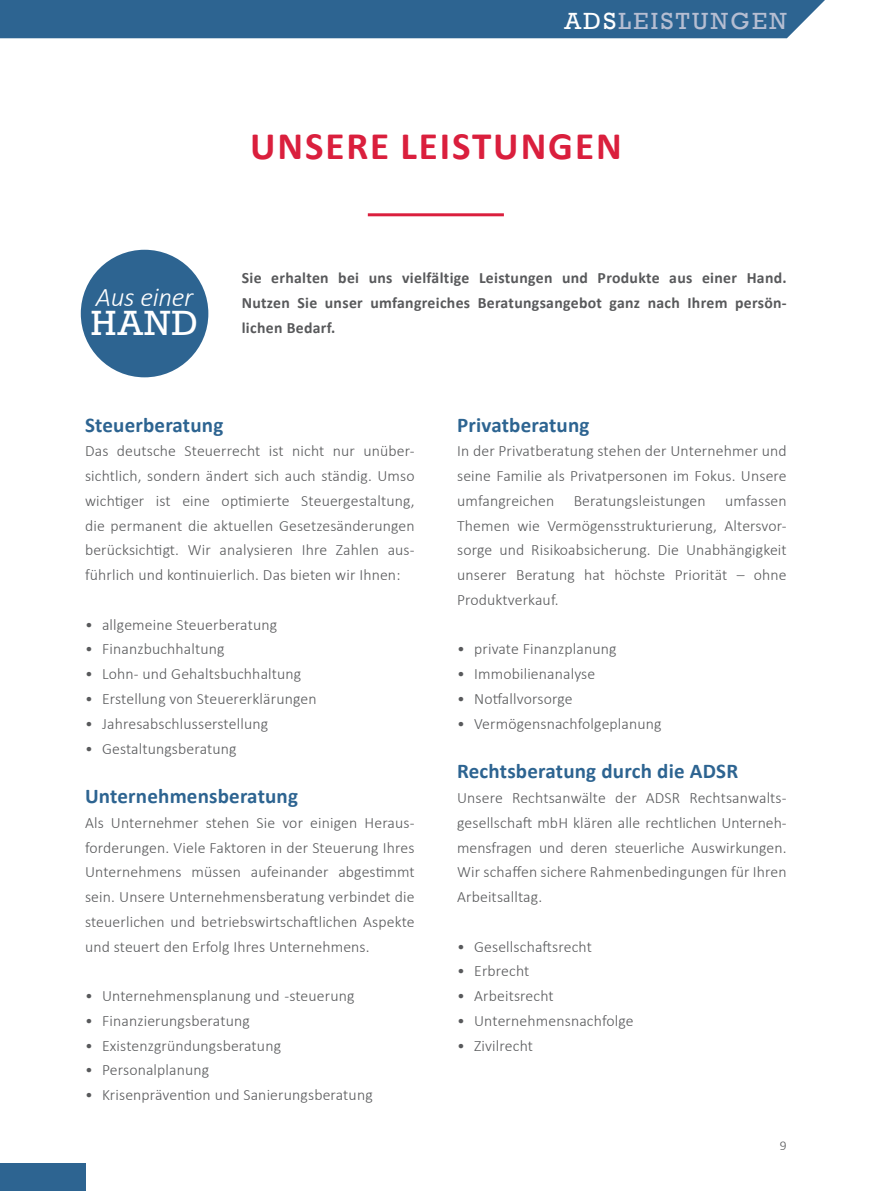
<style>
.page{position:relative;width:893px;height:1191px;background:#fff}
.page>*{position:absolute;margin:0;border:0;box-sizing:border-box;transform-origin:0 0}
.t1{font:700 39px "Calibri";letter-spacing:.05em;color:#da1f3d}
.t2{font:36px "Rockwell";color:#fff}
.t3{font:italic 300 27px "Calibri";letter-spacing:-.015em;color:#fff}
.t4{font:24px "Rockwell";letter-spacing:.1em;color:#b6bed2}
.t5{font:700 21px "Calibri";color:#2d6491}
.t6{font:300 15.75px/24.8px "Calibri";letter-spacing:.01em;color:#58595b;text-align:justify}
.t7{font:700 15.75px/24.8px "Calibri";letter-spacing:.02em;color:#58595b;text-align:justify}
.t8{font:300 13.5px "Calibri";color:#58595b}
.s1{color:#fff}
</style>
<div class="page">
<div style="left:81px;top:250px;width:127px;height:127px;background:#2d6491;border-radius:50%"></div>
<hr style="left:368px;top:213px;width:136px;height:3px;background:#da1f3d">
<div style="left:0;top:0;width:825px;height:38px;background:#2d6491"></div>
<div style="left:0;top:1164px;width:85px;height:27px;background:#2d6491"></div>
<h3 class="t4" style="left:564px;top:7px;width:69px"><span class="s1">ADS</span>LEIS</h3>
<h3 class="t4" style="left:676px;top:7px;width:112px">TUNGEN</h3>
<h3 class="t3" style="left:96px;top:280px;width:99px">Aus einer</h3>
<h2 class="t2" style="left:91px;top:302px;width:105px">HAND</h2>
<h1 class="t1" style="left:250px;top:121px;width:373px">Unsere leistungen</h1>
<p class="t7" style="left:242px;top:265px;width:546px">Sie erhalten bei uns vielfältige Leistungen und Produkte aus einer Hand.<br>Nutzen Sie unser umfangreiches Beratungsangebot ganz nach Ihrem persön&shy;lichen Bedarf.</p>
<h3 class="t5" style="left:85px;top:411px;width:140px">Steuerberatung</h3>
<p class="t6" style="left:85px;top:439px;width:331px">Das deutsche Steuerrecht ist nicht nur unüber&shy;sichtlich, sondern ändert sich auch ständig. Umso wichtiger ist eine optimierte Steuergestaltung, die permanent die aktuellen Gesetzesänderungen berücksichtigt. Wir analysieren Ihre Zahlen aus&shy;führlich und kontinuierlich. Das bieten wir Ihnen:</p>
<p class="t6" style="left:85px;top:612px;width:194px">• allgemeine Steuerberatung</p>
<p class="t6" style="left:85px;top:636px;width:141px">• Finanzbuchhaltung</p>
<p class="t6" style="left:85px;top:661px;width:218px">• Lohn- und Gehaltsbuchhaltung</p>
<p class="t6" style="left:85px;top:686px;width:233px">• Erstellung von Steuererklärungen</p>
<p class="t6" style="left:85px;top:711px;width:185px">• Jahresabschlusserstellung</p>
<p class="t6" style="left:85px;top:735px;width:153px">• Gestaltungsberatung</p>
<h3 class="t5" style="left:85px;top:782px;width:215px">Unternehmensberatung</h3>
<p class="t6" style="left:85px;top:810px;width:331px">Als Unternehmer stehen Sie vor einigen Heraus&shy;forderungen. Viele Faktoren in der Steuerung Ihres Unternehmens müssen aufeinander abgestimmt sein. Unsere Unternehmensberatung verbindet die steuerlichen und betriebswirtschaftlichen Aspekte und steuert den Erfolg Ihres Unternehmens.</p>
<p class="t6" style="left:85px;top:983px;width:271px">• Unternehmensplanung und -steuerung</p>
<p class="t6" style="left:85px;top:1008px;width:166px">• Finanzierungsberatung</p>
<p class="t6" style="left:85px;top:1032px;width:198px">• Existenzgründungsberatung</p>
<p class="t6" style="left:85px;top:1057px;width:126px">• Personalplanung</p>
<p class="t6" style="left:85px;top:1082px;width:289px">• Krisenprävention und Sanierungsberatung</p>
<h3 class="t5" style="left:457px;top:411px;width:134px">Privatberatung</h3>
<p class="t6" style="left:457px;top:439px;width:331px">In der Privatberatung stehen der Unternehmer und seine Familie als Privatpersonen im Fokus. Unsere umfangreichen Beratungsleistungen umfassen Themen wie Vermögensstrukturierung, Altersvor&shy;sorge und Risikoabsicherung. Die Unabhängigkeit unserer Beratung hat höchste Priorität – ohne Produktverkauf.</p>
<p class="t6" style="left:457px;top:636px;width:161px">• private Finanzplanung</p>
<p class="t6" style="left:457px;top:661px;width:140px">• Immobilienanalyse</p>
<p class="t6" style="left:457px;top:686px;width:117px">• Notfallvorsorge</p>
<p class="t6" style="left:457px;top:711px;width:206px">• Vermögensnachfolgeplanung</p>
<h3 class="t5" style="left:457px;top:758px;width:258px">Rechtsberatung durch die ADSR</h3>
<p class="t6" style="left:457px;top:785px;width:331px">Unsere Rechtsanwälte der ADSR Rechtsanwalts&shy;gesellschaft mbH klären alle rechtlichen Unterneh&shy;mensfragen und deren steuerliche Auswirkungen.<br>Wir schaffen sichere Rahmenbedingungen für Ihren Arbeitsalltag.</p>
<p class="t6" style="left:457px;top:934px;width:136px">• Gesellschaftsrecht</p>
<p class="t6" style="left:457px;top:958px;width:74px">• Erbrecht</p>
<p class="t6" style="left:457px;top:983px;width:98px">• Arbeitsrecht</p>
<p class="t6" style="left:457px;top:1008px;width:178px">• Unternehmensnachfolge</p>
<p class="t6" style="left:457px;top:1032px;width:77px">• Zivilrecht</p>
<p class="t8" style="left:780px;top:1136px;width:8px">9</p>
</div>
